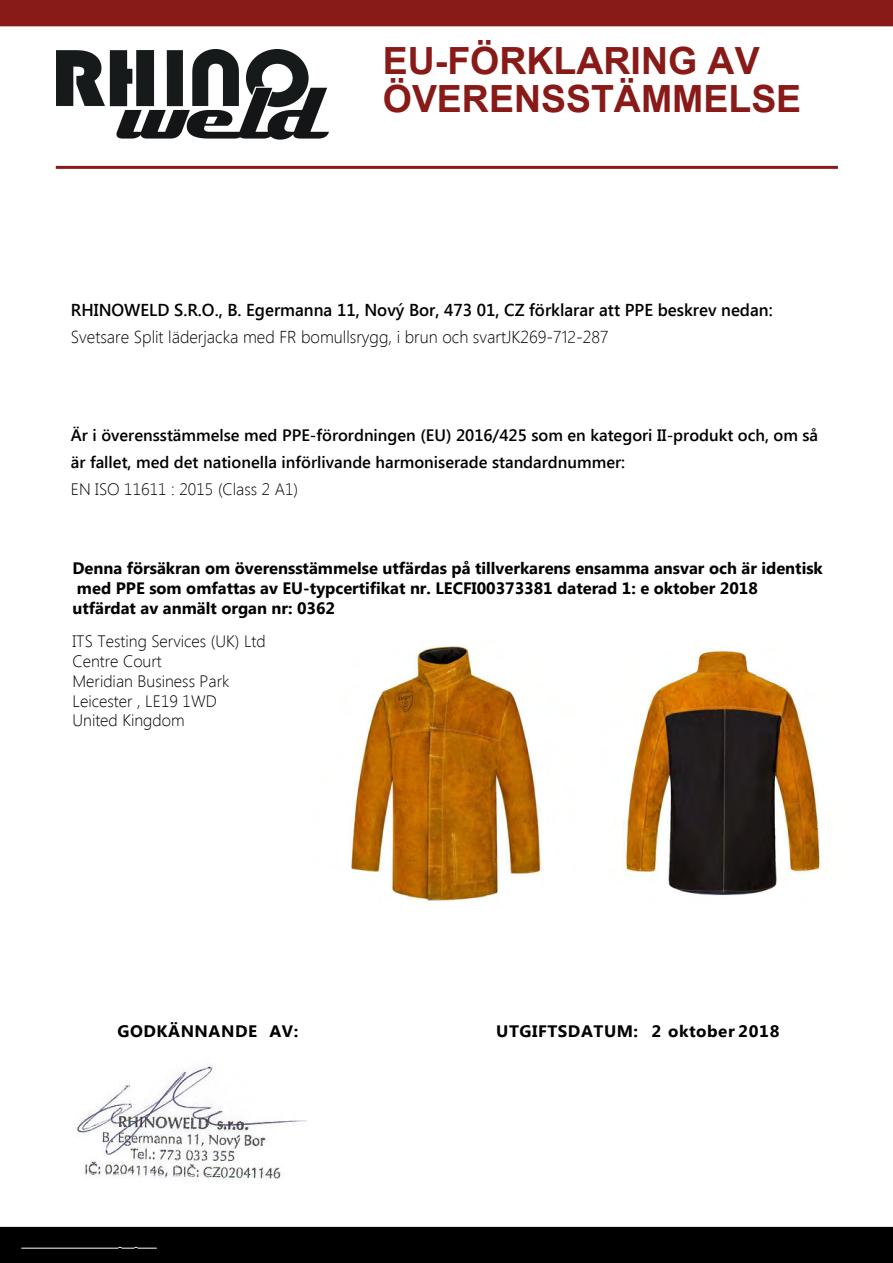
<style>
.page{position:relative;width:893px;height:1263px;background:#fff}
.page>*{position:absolute;margin:0;border:0;box-sizing:border-box;transform-origin:0 0}
.t1{font:700 37.5px/37.8px "Arial";color:#881a18}
.t2{font:600 17.25px "Segoe UI";color:#000}
.t3{font:300 17.25px "Segoe UI";color:#000}
.t4{font:700 16.65px "Segoe UI";letter-spacing:.03em;color:#000}
.t5{font:700 16.5px/19.8px "Segoe UI";color:#000}
.t6{font:600 16.5px/26.8px "Segoe UI";color:#000}
.t7{font:300 16.5px/19.8px "Segoe UI";color:#000}
</style>
<div class="page">
<div style="left:0;top:0;width:893px;height:26px;background:#881a18"></div>
<hr style="left:56px;top:166px;width:782px;height:3px;background:#881a18">
<div style="left:0;top:1227px;width:893px;height:36px;background:#000"></div>
<img style="left:348px;top:646px;width:194px;height:256px">
<img style="left:623px;top:649px;width:201px;height:247px">
<img style="left:57px;top:49px;width:272px;height:91px">
<img style="left:77px;top:1065px;width:230px;height:114px">
<h1 class="t1" style="left:383px;top:43px;width:420px">EU-FÖRKLARING AV<br>ÖVERENSSTÄMMELSE</h1>
<p class="t2" style="left:71px;top:297px;width:703px">RHINOWELD S.R.O., B. Egermanna 11, Nový Bor, 473 01, CZ förklarar att PPE beskrev nedan:</p>
<p class="t3" style="left:71px;top:324px;width:539px">Svetsare Split läderjacka med FR bomullsrygg, i brun och svartJK269-712-287</p>
<p class="t6" style="left:71px;top:421px;width:749px">Är i överensstämmelse med PPE-förordningen (EU) 2016/425 som en kategori II-produkt och, om så är fallet, med det nationella införlivande harmoniserade standardnummer:</p>
<p class="t7" style="left:71px;top:479px;width:229px">EN ISO 11611 : 2015 (Class 2 A1)</p>
<p class="t5" style="left:72px;top:557px;width:752px">Denna försäkran om överensstämmelse utfärdas på tillverkarens ensamma ansvar och är identisk med PPE som omfattas av EU-typcertifikat nr. LECFI00373381 daterad 1: e oktober 2018<br>utfärdat av anmält organ nr: 0362</p>
<p class="t7" style="left:73px;top:631px;width:195px">ITS Testing Services (UK) Ltd<br>Centre Court<br>Meridian Business Park<br>Leicester , LE19 1WD<br>United Kingdom</p>
<p class="t4" style="left:117px;top:1019px;width:182px">GODKÄNNANDE AV:</p>
<p class="t4" style="left:496px;top:1019px;width:285px">UTGIFTSDATUM: 2 oktober 2018</p>
</div>
